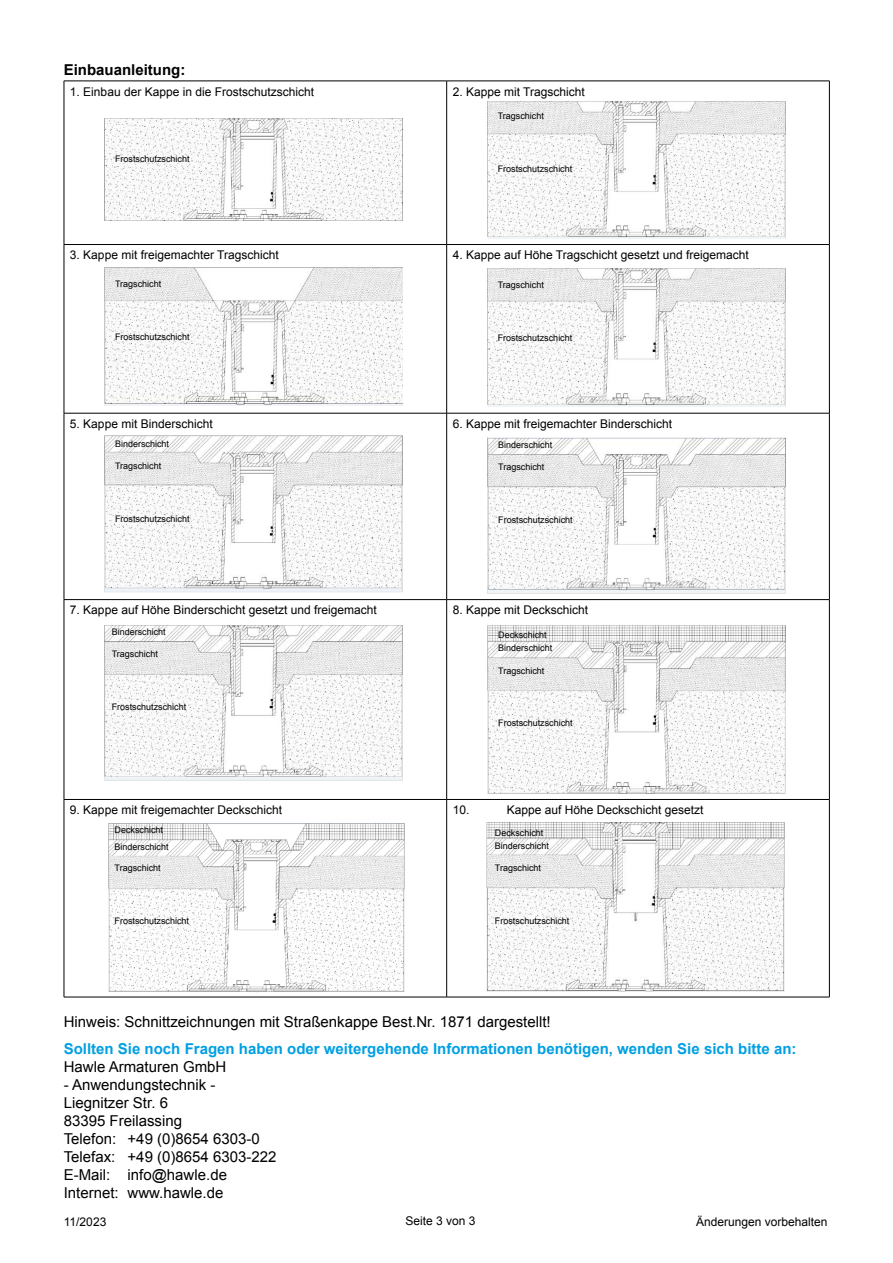
<style>
.page{position:relative;width:893px;height:1263px;background:#fff}
.page>*{position:absolute;margin:0;border:0;box-sizing:border-box;transform-origin:0 0}
.t1{font:15px/18px "Arial";color:#000}
.t2{font:700 15px "Arial";color:#009fe3}
.t3{font:700 15px "Arial";color:#000}
.t4{font:12px "Arial";color:#000}
.t5{font:9px "Arial";color:#000}
</style>
<div class="page">
<hr style="left:64px;top:81px;width:383px;height:1px;background:#000">
<hr style="left:64px;top:81px;width:1px;height:163px;background:#000">
<hr style="left:447px;top:81px;width:383px;height:1px;background:#000">
<hr style="left:446px;top:81px;width:1px;height:163px;background:#000">
<hr style="left:829px;top:81px;width:1px;height:163px;background:#000">
<hr style="left:64px;top:244px;width:383px;height:1px;background:#000">
<hr style="left:64px;top:245px;width:1px;height:168px;background:#000">
<hr style="left:447px;top:244px;width:383px;height:1px;background:#000">
<hr style="left:446px;top:245px;width:1px;height:168px;background:#000">
<hr style="left:829px;top:245px;width:1px;height:168px;background:#000">
<hr style="left:64px;top:413px;width:383px;height:1px;background:#000">
<hr style="left:64px;top:413px;width:1px;height:186px;background:#000">
<hr style="left:447px;top:413px;width:383px;height:1px;background:#000">
<hr style="left:446px;top:413px;width:1px;height:186px;background:#000">
<hr style="left:829px;top:413px;width:1px;height:186px;background:#000">
<hr style="left:64px;top:599px;width:383px;height:1px;background:#000">
<hr style="left:64px;top:600px;width:1px;height:199px;background:#000">
<hr style="left:447px;top:599px;width:383px;height:1px;background:#000">
<hr style="left:446px;top:600px;width:1px;height:199px;background:#000">
<hr style="left:829px;top:600px;width:1px;height:199px;background:#000">
<hr style="left:64px;top:799px;width:383px;height:1px;background:#000">
<hr style="left:64px;top:800px;width:1px;height:197px;background:#000">
<hr style="left:447px;top:799px;width:383px;height:1px;background:#000">
<hr style="left:446px;top:800px;width:1px;height:197px;background:#000">
<hr style="left:829px;top:800px;width:1px;height:197px;background:#000">
<hr style="left:64px;top:997px;width:383px;height:1px;background:#000">
<hr style="left:447px;top:997px;width:383px;height:1px;background:#000">
<img style="left:105px;top:118px;width:298px;height:103px">
<img style="left:488px;top:101px;width:297px;height:138px">
<img style="left:105px;top:267px;width:298px;height:139px">
<img style="left:488px;top:269px;width:297px;height:138px">
<img style="left:105px;top:436px;width:298px;height:156px">
<img style="left:488px;top:437px;width:297px;height:157px">
<img style="left:105px;top:625px;width:298px;height:156px">
<img style="left:488px;top:625px;width:297px;height:168px">
<img style="left:108px;top:824px;width:297px;height:168px">
<img style="left:487px;top:823px;width:297px;height:168px">
<h1 class="t3" style="left:64px;top:59px;width:123px">Einbauanleitung:</h1>
<h2 class="t4" style="left:70px;top:83px;width:246px">1. Einbau der Kappe in die Frostschutzschicht</h2>
<h2 class="t4" style="left:453px;top:83px;width:134px">2. Kappe mit Tragschicht</h2>
<p class="t5" style="left:115px;top:153px;width:76px">Frostschutzschicht</p>
<p class="t5" style="left:498px;top:110px;width:48px">Tragschicht</p>
<p class="t5" style="left:498px;top:163px;width:76px">Frostschutzschicht</p>
<h2 class="t4" style="left:70px;top:247px;width:210px">3. Kappe mit freigemachter Tragschicht</h2>
<h2 class="t4" style="left:453px;top:247px;width:298px">4. Kappe auf Höhe Tragschicht gesetzt und freigemacht</h2>
<p class="t5" style="left:115px;top:277px;width:48px">Tragschicht</p>
<p class="t5" style="left:115px;top:330px;width:76px">Frostschutzschicht</p>
<p class="t5" style="left:498px;top:278px;width:48px">Tragschicht</p>
<p class="t5" style="left:498px;top:331px;width:76px">Frostschutzschicht</p>
<h2 class="t4" style="left:70px;top:415px;width:144px">5. Kappe mit Binderschicht</h2>
<h2 class="t4" style="left:453px;top:415px;width:221px">6. Kappe mit freigemachter Binderschicht</h2>
<p class="t5" style="left:115px;top:437px;width:56px">Binderschicht</p>
<p class="t5" style="left:498px;top:438px;width:56px">Binderschicht</p>
<p class="t5" style="left:115px;top:460px;width:48px">Tragschicht</p>
<p class="t5" style="left:498px;top:461px;width:48px">Tragschicht</p>
<p class="t5" style="left:115px;top:513px;width:76px">Frostschutzschicht</p>
<p class="t5" style="left:498px;top:514px;width:76px">Frostschutzschicht</p>
<h2 class="t4" style="left:70px;top:602px;width:308px">7. Kappe auf Höhe Binderschicht gesetzt und freigemacht</h2>
<h2 class="t4" style="left:453px;top:602px;width:137px">8. Kappe mit Deckschicht</h2>
<p class="t5" style="left:112px;top:625px;width:56px">Binderschicht</p>
<p class="t5" style="left:112px;top:648px;width:48px">Tragschicht</p>
<p class="t5" style="left:112px;top:701px;width:76px">Frostschutzschicht</p>
<p class="t5" style="left:498px;top:629px;width:50px">Deckschicht</p>
<p class="t5" style="left:498px;top:642px;width:56px">Binderschicht</p>
<p class="t5" style="left:498px;top:664px;width:48px">Tragschicht</p>
<p class="t5" style="left:498px;top:717px;width:76px">Frostschutzschicht</p>
<h2 class="t4" style="left:70px;top:802px;width:214px">9. Kappe mit freigemachter Deckschicht</h2>
<h2 class="t4" style="left:453px;top:802px;width:18px">10.</h2>
<h2 class="t4" style="left:507px;top:802px;width:198px">Kappe auf Höhe Deckschicht gesetzt</h2>
<p class="t5" style="left:115px;top:824px;width:50px">Deckschicht</p>
<p class="t5" style="left:495px;top:826px;width:50px">Deckschicht</p>
<p class="t5" style="left:115px;top:840px;width:56px">Binderschicht</p>
<p class="t5" style="left:495px;top:839px;width:56px">Binderschicht</p>
<p class="t5" style="left:115px;top:862px;width:48px">Tragschicht</p>
<p class="t5" style="left:495px;top:862px;width:48px">Tragschicht</p>
<p class="t5" style="left:115px;top:915px;width:76px">Frostschutzschicht</p>
<p class="t5" style="left:495px;top:915px;width:76px">Frostschutzschicht</p>
<h1 class="t1" style="left:64px;top:1013px;width:488px">Hinweis: Schnittzeichnungen mit Straßenkappe Best.Nr. 1871 dargestellt!</h1>
<h1 class="t2" style="left:64px;top:1038px;width:734px">Sollten Sie noch Fragen haben oder weitergehende Informationen benötigen, wenden Sie sich bitte an:</h1>
<h1 class="t1" style="left:64px;top:1057px;width:164px">Hawle Armaturen GmbH</h1>
<h1 class="t1" style="left:64px;top:1075px;width:214px">- Anwendungstechnik -<br>Liegnitzer Str. 6<br>83395 Freilassing<br>Telefon: +49 (0)8654 6303-0<br>Telefax: +49 (0)8654 6303-222<br>E-Mail: info@hawle.de<br>Internet: www.hawle.de</h1>
<h2 class="t4" style="left:64px;top:1214px;width:44px">11/2023</h2>
<h2 class="t4" style="left:405px;top:1212px;width:72px">Seite 3 von 3</h2>
<h2 class="t4" style="left:696px;top:1214px;width:133px">Änderungen vorbehalten</h2>
</div>
